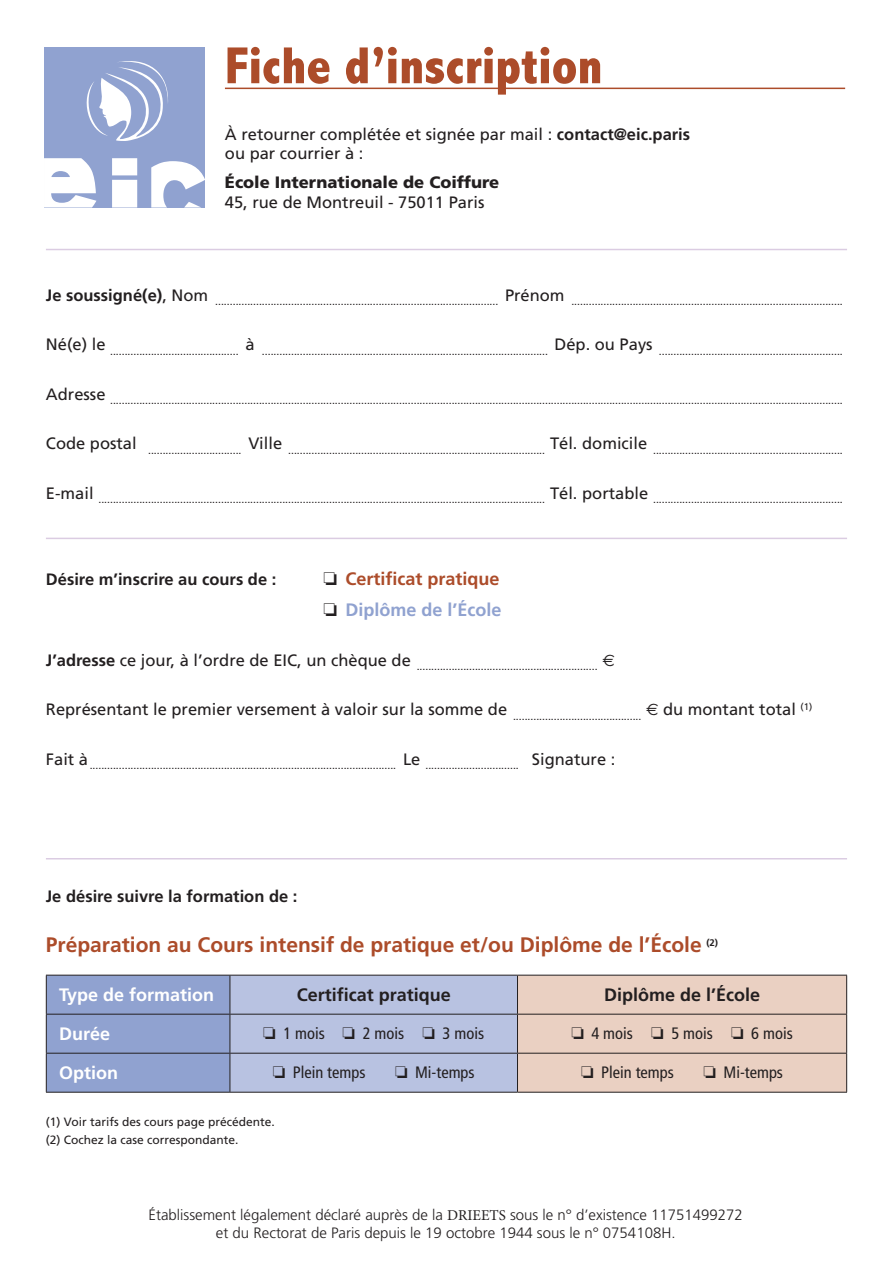
<style>
.page{position:relative;width:893px;height:1263px;background:#fff}
.page>*{position:absolute;margin:0;border:0;box-sizing:border-box;transform-origin:0 0}
.t1{font:800 condensed 52.5px "Abadi";color:#ac4c2a}
.t2{font:700 21px "Frutiger";color:#ac4c2a}
.t3{font:700 18px/31.5px "Frutiger";color:#ac4c2a}
.t4{font:700 18px "Frutiger";color:#231f20}
.t5{font:700 18px "Frutiger";color:#fff}
.t6{font:16.5px/19.8px "Frutiger";color:#231f20}
.t7{font:condensed 16.5px "Frutiger";color:#231f20}
.t8{font:700 16.5px "Frutiger";color:#231f20}
.t9{font:900 16.5px "Frutiger";color:#231f20}
.t10{font:300 15px/18px "Frutiger";color:#231f20;text-align:center}
.t11{font:12px/18px "Frutiger";color:#231f20}
.t12{font:10.5px "Frutiger";color:#231f20}
.s1{font-weight:700}
.s2{color:#231f20}
.s3{color:#90a2d0}
.s4{font-family:"Minion Pro";font-weight:400}
</style>
<div class="page">
<hr style="left:46px;top:538px;width:801px;height:1px;background:#dbcce2">
<hr style="left:46px;top:249px;width:801px;height:1px;background:#dbcce2">
<hr style="left:46px;top:858px;width:801px;height:1px;background:#dbcce2">
<svg style="left:47px;top:976px;width:799px;height:116px;background:#c2bece"></svg>
<hr style="left:46px;top:975px;width:184px;height:1px;background:#231f20">
<hr style="left:46px;top:975px;width:1px;height:39px;background:#231f20">
<hr style="left:46px;top:1014px;width:184px;height:1px;background:#231f20">
<hr style="left:46px;top:1014px;width:1px;height:39px;background:#231f20">
<hr style="left:230px;top:1014px;width:1px;height:39px;background:#231f20">
<hr style="left:517px;top:1014px;width:1px;height:39px;background:#231f20">
<hr style="left:846px;top:1014px;width:1px;height:39px;background:#231f20">
<hr style="left:46px;top:1053px;width:184px;height:1px;background:#231f20">
<hr style="left:46px;top:1053px;width:1px;height:39px;background:#231f20">
<hr style="left:230px;top:1053px;width:287px;height:1px;background:#231f20">
<hr style="left:230px;top:1053px;width:1px;height:39px;background:#231f20">
<hr style="left:517px;top:1053px;width:330px;height:1px;background:#231f20">
<hr style="left:517px;top:1053px;width:1px;height:39px;background:#231f20">
<hr style="left:846px;top:1053px;width:1px;height:39px;background:#231f20">
<hr style="left:46px;top:1092px;width:184px;height:1px;background:#231f20">
<hr style="left:230px;top:1092px;width:287px;height:1px;background:#231f20">
<hr style="left:517px;top:1092px;width:330px;height:1px;background:#231f20">
<hr style="left:230px;top:975px;width:287px;height:1px;background:#231f20">
<hr style="left:230px;top:975px;width:1px;height:39px;background:#231f20">
<hr style="left:230px;top:1014px;width:287px;height:1px;background:#231f20">
<hr style="left:517px;top:975px;width:330px;height:1px;background:#231f20">
<hr style="left:517px;top:975px;width:1px;height:39px;background:#231f20">
<hr style="left:846px;top:975px;width:1px;height:39px;background:#231f20">
<hr style="left:517px;top:1014px;width:330px;height:1px;background:#231f20">
<hr style="left:225px;top:88px;width:620px;height:1px;background:#ac4c2a">
<div style="left:44px;top:47px;width:161px;height:160px;background:#90a2d0"></div>
<svg style="left:44px;top:158px;width:52px;height:49px"></svg>
<svg style="left:112px;top:158px;width:25px;height:49px"></svg>
<svg style="left:151px;top:161px;width:54px;height:46px"></svg>
<svg style="left:86px;top:61px;width:82px;height:80px"></svg>
<h1 class="t1" style="left:225px;top:35px;width:379px">Fiche d’inscription</h1>
<h3 class="t6" style="left:225px;top:124px;width:467px">À retourner complétée et signée par mail : <span class="s1">contact@eic.paris </span>ou par courrier à :</h3>
<h3 class="t9" style="left:225px;top:172px;width:276px">École Internationale de Coiffure</h3>
<h3 class="t6" style="left:225px;top:192px;width:261px">45, rue de Montreuil - 75011 Paris</h3>
<p class="t12" style="left:46px;top:295px;width:798px"><sup>Je</sup> <sup>soussigné(e)</sup><sup>,</sup> <sup>Nom</sup> ................................................................................................. <sup>Prénom</sup> .............................................................................................</p>
<p class="t12" style="left:46px;top:345px;width:798px"><sup>Né(e)</sup> <sup>le</sup> ............................................ <sup>à</sup> .................................................................................................. <sup>Dép.</sup> <sup>ou</sup> <sup>Pays</sup> ...............................................................</p>
<p class="t12" style="left:46px;top:394px;width:798px"><sup>Adresse</sup> ...........................................................................................................................................................................................................................................................</p>
<p class="t12" style="left:46px;top:444px;width:798px"><sup>Code</sup> <sup>postal</sup> ................................ <sup>Ville</sup> ........................................................................................ <sup>Tél.</sup> <sup>domicile</sup> .................................................................</p>
<p class="t12" style="left:46px;top:493px;width:798px"><sup>E-mail</sup> ......................................................................................................................................................... <sup>Tél.</sup> <sup>portable</sup> .................................................................</p>
<h3 class="t8" style="left:46px;top:569px;width:232px">Désire m’inscrire au cours de :</h3>
<h3 class="t3" style="left:323px;top:563px;width:179px"><span class="s2">❏</span> Certificat pratique <span class="s2">❏</span> <span class="s3">Diplôme de l’École</span></h3>
<p class="t12" style="left:46px;top:660px;width:553px"><sup>J’adresse</sup> <sup>ce</sup> <sup>jour,</sup> <sup>à</sup> <sup>l’ordre</sup> <sup>de</sup> <sup>EIC,</sup> <sup>un</sup> <sup>chèque</sup> <sup>de</sup> ..............................................................</p>
<h3 class="t6" style="left:46px;top:699px;width:597px">Représentant le premier versement à valoir sur la somme de <sub>............................................</sub></h3>
<h3 class="t6" style="left:663px;top:699px;width:151px">du montant total <sup>(1)</sup></h3>
<p class="t12" style="left:46px;top:759px;width:571px"><sup>Fait</sup> <sup>à</sup>......................................................................................................... <sup>Le</sup> ................................ <sup>Signature</sup> <sup>:</sup></p>
<h3 class="t8" style="left:46px;top:887px;width:253px">Je désire suivre la formation de :</h3>
<h2 class="t2" style="left:46px;top:932px;width:674px">Préparation au Cours intensif de pratique et/ou Diplôme de l’École <sup>(2)</sup></h2>
<h3 class="t5" style="left:59px;top:984px;width:157px">Type de formation</h3>
<h3 class="t4" style="left:297px;top:984px;width:156px">Certificat pratique</h3>
<h3 class="t4" style="left:604px;top:984px;width:158px">Diplôme de l’École</h3>
<h3 class="t5" style="left:59px;top:1023px;width:53px">Durée</h3>
<h3 class="t7" style="left:263px;top:1024px;width:222px">❏ 1 mois ❏ 2 mois ❏ 3 mois</h3>
<h3 class="t7" style="left:571px;top:1024px;width:223px">❏ 4 mois ❏ 5 mois ❏ 6 mois</h3>
<h3 class="t5" style="left:59px;top:1062px;width:61px">Option</h3>
<h3 class="t7" style="left:273px;top:1063px;width:94px">❏ Plein temps</h3>
<h3 class="t7" style="left:395px;top:1063px;width:81px">❏ Mi-temps</h3>
<h3 class="t7" style="left:581px;top:1063px;width:94px">❏ Plein temps</h3>
<h3 class="t7" style="left:703px;top:1063px;width:81px">❏ Mi-temps</h3>
<p class="t11" style="left:46px;top:1113px;width:230px">(1) Voir tarifs des cours page précédente. (2) Cochez la case correspondante.</p>
<h3 class="t10" style="left:149px;top:1206px;width:596px">Établissement légalement déclaré auprès de la <span class="s4">DRIEETS</span> sous le n° d’existence 11751499272 et du Rectorat de Paris depuis le 19 octobre 1944 sous le n° 0754108H.</h3>
</div>
